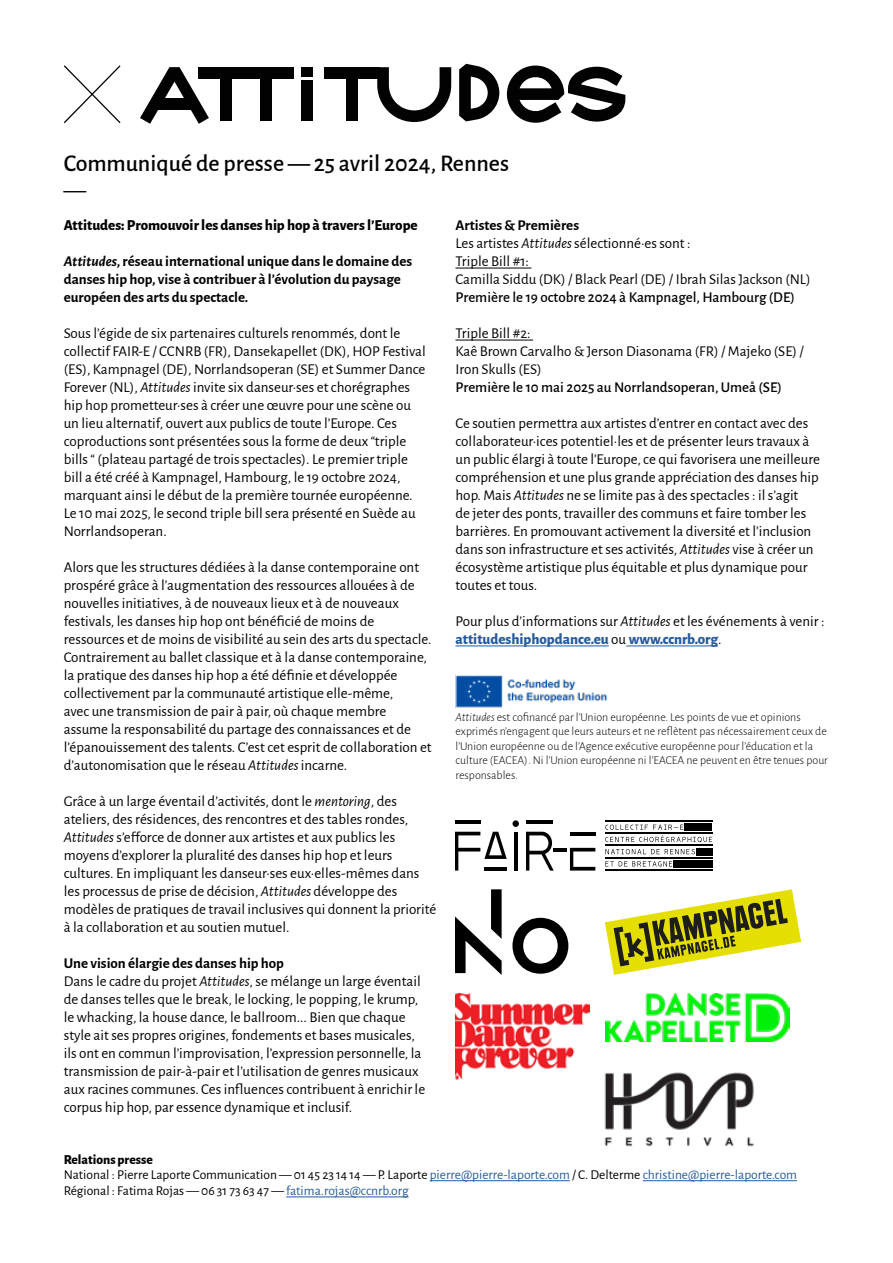
<style>
.page{position:relative;width:893px;height:1263px;background:#fff}
.page>*{position:absolute;margin:0;border:0;box-sizing:border-box;transform-origin:0 0}
.t1{font:500 24px "Alegreya Sans";color:#010202}
.t2{font:24px "Alegreya Sans";color:#000}
.t3{font:15px/18px "Alegreya Sans";color:#010202}
.t4{font:700 15px/18px "Alegreya Sans";color:#010202}
.t5{font:500 15px "Alegreya Sans";color:#010202}
.t6{font:800 15px "Alegreya Sans";color:#010202}
.t7{font:13.5px/14.5px "Alegreya Sans";color:#000}
.t8{font:300 12px/14.4px "Alegreya Sans";color:#010202}
.s1{font-style:italic}
.s2{font-weight:700}
.s3{font-weight:800;color:#275b9b}
.s4{font-weight:800}
.s5{color:#275b9b}
</style>
<div class="page">
<hr style="left:455px;top:268px;width:76px;height:1px;background:#010202">
<hr style="left:455px;top:340px;width:78px;height:1px;background:#010202">
<hr style="left:455px;top:646px;width:154px;height:1px;background:#275b9b">
<hr style="left:629px;top:646px;width:89px;height:1px;background:#275b9b">
<hr style="left:430px;top:1180px;width:140px;height:1px;background:#275b9b">
<hr style="left:643px;top:1180px;width:154px;height:1px;background:#275b9b">
<hr style="left:286px;top:1196px;width:123px;height:1px;background:#275b9b">
<svg style="left:140px;top:67px;width:69px;height:57px"></svg>
<div style="left:198px;top:67px;width:56px;height:12px;background:#020203"></div>
<div style="left:220px;top:73px;width:12px;height:48px;background:#020203"></div>
<div style="left:238px;top:67px;width:56px;height:12px;background:#020203"></div>
<div style="left:260px;top:73px;width:12px;height:48px;background:#020203"></div>
<div style="left:324px;top:67px;width:56px;height:12px;background:#020203"></div>
<div style="left:346px;top:73px;width:12px;height:48px;background:#020203"></div>
<div style="left:301px;top:81px;width:11px;height:40px;background:#020203"></div>
<div style="left:301px;top:67px;width:11px;height:10px;background:#020203"></div>
<svg style="left:64px;top:65px;width:57px;height:58px"></svg>
<svg style="left:507px;top:65px;width:118px;height:58px"></svg>
<svg style="left:459px;top:64px;width:40px;height:57px"></svg>
<svg style="left:377px;top:67px;width:74px;height:55px"></svg>
<img style="left:455px;top:675px;width:153px;height:33px">
<svg style="left:605px;top:889px;width:196px;height:86px"></svg>
<svg style="left:455px;top:832px;width:52px;height:38px"></svg>
<hr style="left:455px;top:820px;width:25px;height:4px;background:#000">
<hr style="left:526px;top:820px;width:26px;height:4px;background:#000">
<hr style="left:514px;top:832px;width:3px;height:38px;background:#000">
<div style="left:512px;top:820px;width:7px;height:7px;background:#000;border-radius:50%"></div>
<svg style="left:526px;top:832px;width:69px;height:38px"></svg>
<div style="left:684px;top:823px;width:28px;height:8px;background:#000"></div>
<div style="left:696px;top:847px;width:16px;height:8px;background:#000"></div>
<div style="left:673px;top:860px;width:39px;height:8px;background:#000"></div>
<svg style="left:605px;top:861px;width:67px;height:5px"></svg>
<svg style="left:605px;top:849px;width:90px;height:5px"></svg>
<svg style="left:605px;top:824px;width:107px;height:18px"></svg>
<hr style="left:605px;top:820px;width:107px;height:1px;background:#000">
<hr style="left:605px;top:832px;width:107px;height:2px;background:#000">
<hr style="left:605px;top:845px;width:107px;height:1px;background:#000">
<hr style="left:605px;top:857px;width:107px;height:1px;background:#000">
<hr style="left:605px;top:869px;width:107px;height:1px;background:#000">
<svg style="left:455px;top:889px;width:113px;height:86px"></svg>
<img style="left:606px;top:994px;width:184px;height:48px">
<img style="left:455px;top:994px;width:135px;height:85px">
<img style="left:604px;top:1072px;width:150px;height:75px">
<h1 class="t1" style="left:64px;top:146px;width:447px">Communiqué de presse — 25 avril 2024, Rennes</h1>
<h1 class="t2" style="left:64px;top:173px;width:24px">—</h1>
<p class="t6" style="left:64px;top:213px;width:355px">Attitudes: Promouvoir les danses hip hop à travers l’Europe</p>
<p class="t4" style="left:64px;top:251px;width:350px"><span class="s1">Attitudes</span>, réseau international unique dans le domaine des danses hip hop, vise à contribuer à l’évolution du paysage européen des arts du spectacle.</p>
<p class="t3" style="left:64px;top:323px;width:364px">Sous l’égide de six partenaires culturels renommés, dont le collectif FAIR-E / CCNRB (FR), Dansekapellet (DK), HOP Festival (ES), Kampnagel (DE), Norrlandsoperan (SE) et Summer Dance Forever (NL), <span class="s1">Attitudes</span> invite six danseur·ses et chorégraphes hip hop prometteur·ses à créer une œuvre pour une scène ou un lieu alternatif, ouvert aux publics de toute l’Europe. Ces coproductions sont présentées sous la forme de deux “triple bills “ (plateau partagé de trois spectacles). Le premier triple bill a été créé à Kampnagel, Hambourg, le 19 octobre 2024, marquant ainsi le début de la première tournée européenne.<br>Le 10 mai 2025, le second triple bill sera présenté en Suède au Norrlandsoperan.</p>
<p class="t3" style="left:64px;top:557px;width:369px">Alors que les structures dédiées à la danse contemporaine ont prospéré grâce à l’augmentation des ressources allouées à de nouvelles initiatives, à de nouveaux lieux et à de nouveaux festivals, les danses hip hop ont bénéficié de moins de ressources et de moins de visibilité au sein des arts du spectacle.<br>Contrairement au ballet classique et à la danse contemporaine, la pratique des danses hip hop a été définie et développée collectivement par la communauté artistique elle-même,<br>avec une transmission de pair à pair, où chaque membre assume la responsabilité du partage des connaissances et de l’épanouissement des talents. C’est cet esprit de collaboration et d’autonomisation que le réseau <span class="s1">Attitudes</span> incarne.</p>
<p class="t3" style="left:64px;top:791px;width:374px">Grâce à un large éventail d’activités, dont le <span class="s1">mentoring</span>, des ateliers, des résidences, des rencontres et des tables rondes, <span class="s1">Attitudes</span> s’efforce de donner aux artistes et aux publics les moyens d’explorer la pluralité des danses hip hop et leurs cultures. En impliquant les danseur·ses eux·elles-mêmes dans les processus de prise de décision, <span class="s1">Attitudes</span> développe des modèles de pratiques de travail inclusives qui donnent la priorité à la collaboration et au soutien mutuel.</p>
<p class="t3" style="left:64px;top:953px;width:363px"><span class="s2">Une vision élargie des danses hip hop<br></span>Dans le cadre du projet <span class="s1">Attitudes</span>, se mélange un large éventail de danses telles que le break, le locking, le popping, le krump, le whacking, la house dance, le ballroom... Bien que chaque style ait ses propres origines, fondements et bases musicales, ils ont en commun l’improvisation, l’expression personnelle, la transmission de pair-à-pair et l’utilisation de genres musicaux aux racines communes. Ces influences contribuent à enrichir le corpus hip hop, par essence dynamique et inclusif.</p>
<p class="t3" style="left:455px;top:215px;width:357px"><span class="s2">Artistes &amp; Premières<br></span>Les artistes <span class="s1">Attitudes</span> sélectionné·es sont :<br>Triple Bill #1:<br>Camilla Siddu (DK) / Black Pearl (DE) / Ibrah Silas Jackson (NL)</p>
<p class="t5" style="left:455px;top:286px;width:341px">Première le 19 octobre 2024 à Kampnagel, Hambourg (DE)</p>
<p class="t3" style="left:455px;top:323px;width:350px">Triple Bill #2:<br>Kaê Brown Carvalho &amp; Jerson Diasonama (FR) / Majeko (SE) /<br>Iron Skulls (ES)</p>
<p class="t5" style="left:455px;top:376px;width:328px">Première le 10 mai 2025 au Norrlandsoperan, Umeå (SE)</p>
<p class="t3" style="left:455px;top:413px;width:366px">Ce soutien permettra aux artistes d’entrer en contact avec des collaborateur·ices potentiel·les et de présenter leurs travaux à un public élargi à toute l’Europe, ce qui favorisera une meilleure compréhension et une plus grande appréciation des danses hip hop. Mais <span class="s1">Attitudes</span> ne se limite pas à des spectacles : il s’agit<br>de jeter des ponts, travailler des communs et faire tomber les barrières. En promouvant activement la diversité et l’inclusion dans son infrastructure et ses activités, <span class="s1">Attitudes</span> vise à créer un écosystème artistique plus équitable et plus dynamique pour toutes et tous.</p>
<p class="t3" style="left:455px;top:611px;width:371px">Pour plus d’informations sur <span class="s1">Attitudes</span> et les événements à venir : <span class="s3">attitudeshiphopdance.eu</span> ou <span class="s3">www.ccnrb.org</span>.</p>
<p class="t8" style="left:455px;top:709px;width:374px"><span class="s1">Attitudes</span> est cofinancé par l’Union européenne. Les points de vue et opinions exprimés n’engagent que leurs auteurs et ne reflètent pas nécessairement ceux de l’Union européenne ou de l’Agence exécutive européenne pour l’éducation et la culture (EACEA). Ni l’Union européenne ni l’EACEA ne peuvent en être tenues pour responsables.</p>
<p class="t7" style="left:64px;top:1151px;width:735px"><span class="s4">Relations presse<br></span>National : Pierre Laporte Communication — 01 45 23 14 14 — P. Laporte <span class="s5">pierre@pierre-laporte.com</span> / C. Delterme <span class="s5">christine@pierre-laporte.com</span></p>
<p class="t7" style="left:64px;top:1182px;width:346px">Régional : Fatima Rojas — 06 31 73 63 47 — <span class="s5">fatima.rojas@ccnrb.org</span></p>
</div>
